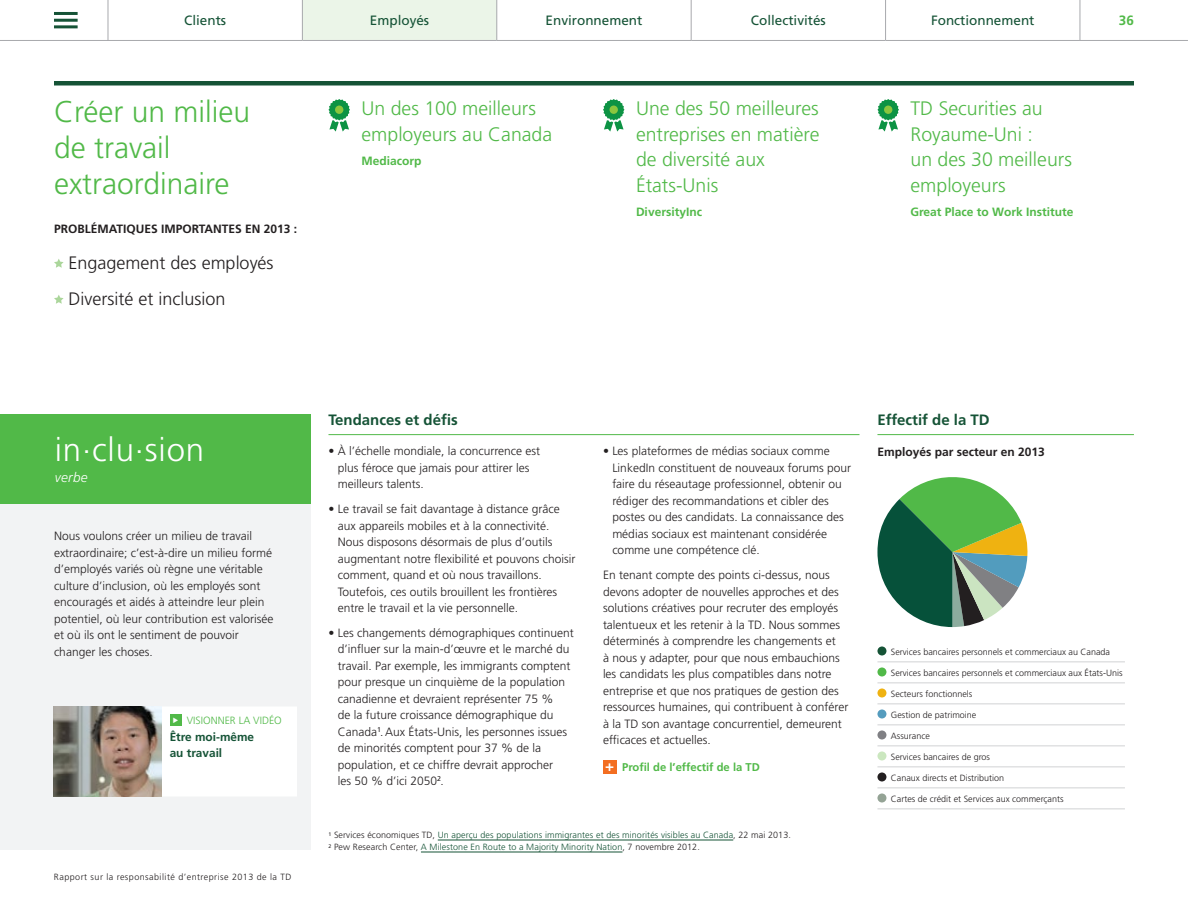
<style>
.page{position:relative;width:1188px;height:918px;background:#fff}
.page>*{position:absolute;margin:0;border:0;box-sizing:border-box;transform-origin:0 0}
.t1{font:300 33px "Frutiger LT Std";letter-spacing:.025em;color:#fff}
.t2{font:300 30px/36px "Frutiger LT Std";color:#51b948}
.t3{font:300 19.5px/25.5px "Frutiger LT Std";color:#51b948}
.t4{font:300 18px "Frutiger LT Std";color:#231f20}
.t5{font:700 15px "Frutiger LT Std";color:#155336}
.t6{font:13.5px "Frutiger LT Std";color:#155336}
.t7{font:italic 300 13.5px "Frutiger LT Std";letter-spacing:.025em;color:#fff}
.t8{font:700 13.5px "Frutiger LT Std";color:#51b948}
.t9{font:300 12px/16.5px "Frutiger";color:#231f20}
.t10{font:700 12px "Frutiger LT Std";color:#51b948}
.t11{font:700 12px "Frutiger";color:#231f20}
.t12{font:700 12px "Frutiger LT Std";color:#231f20}
.t13{font:700 11.85px/15.8px "Frutiger";color:#155336}
.t14{font:700 11.25px "Frutiger LT Std";color:#51b948}
.t15{font:300 10.5px "Frutiger";color:#51b948}
.t16{font:300 9px "Frutiger LT Std";color:#231f20}
.t17{font:300 9px/12px "Frutiger LT Std";letter-spacing:.01em;color:#155336}
.t18{font:300 9px "Frutiger LT Std";letter-spacing:.05em;color:#231f20}
.s1{font-family:"Lucida Grande";font-weight:400;font-size:6.6px;color:#fff}
.s2{font-size:15px;color:#fff}
.s3{color:#231f20}
</style>
<div class="page">
<div style="left:302px;top:0;width:195px;height:40px;background:#ebf5e8"></div>
<svg style="left:328px;top:99px;width:22px;height:33px"></svg>
<div style="left:0;top:446px;width:310px;height:404px;background:#f2f3f4"></div>
<hr style="left:328px;top:434px;width:532px;height:1px;background:#51b948">
<div style="left:0;top:414px;width:310px;height:90px;background:#51b948"></div>
<svg style="left:878px;top:99px;width:21px;height:33px"></svg>
<svg style="left:603px;top:99px;width:21px;height:33px"></svg>
<div style="left:162px;top:706px;width:135px;height:90px;background:#fff"></div>
<svg style="left:54px;top:259px;width:10px;height:9px"></svg>
<svg style="left:54px;top:295px;width:10px;height:9px"></svg>
<div style="left:54px;top:81px;width:1080px;height:5px;background:#155336"></div>
<div style="left:170px;top:714px;width:12px;height:12px;background:#51b948"></div>
<div style="left:603px;top:760px;width:14px;height:14px;background:#f36e21"></div>
<img style="left:878px;top:649px;width:247px;height:161px">
<svg style="left:877px;top:477px;width:151px;height:150px"></svg>
<div style="left:877px;top:646px;width:9px;height:9px;background:#155336;border-radius:50%"></div>
<hr style="left:438px;top:840px;width:295px;height:1px;background:#155336">
<hr style="left:421px;top:852px;width:201px;height:1px;background:#155336">
<hr style="left:877px;top:434px;width:257px;height:1px;background:#51b948">
<hr style="left:877px;top:661px;width:248px;height:1px;background:#d1d2d4">
<hr style="left:877px;top:682px;width:248px;height:1px;background:#d1d2d4">
<hr style="left:877px;top:703px;width:248px;height:1px;background:#d1d2d4">
<hr style="left:877px;top:724px;width:248px;height:1px;background:#d1d2d4">
<hr style="left:877px;top:745px;width:248px;height:1px;background:#d1d2d4">
<hr style="left:877px;top:766px;width:248px;height:1px;background:#d1d2d4">
<hr style="left:877px;top:787px;width:248px;height:1px;background:#d1d2d4">
<hr style="left:877px;top:808px;width:248px;height:1px;background:#d1d2d4">
<div style="left:877px;top:667px;width:9px;height:9px;background:#51b948;border-radius:50%"></div>
<div style="left:877px;top:688px;width:9px;height:9px;background:#efb211;border-radius:50%"></div>
<div style="left:877px;top:709px;width:9px;height:9px;background:#559cbe;border-radius:50%"></div>
<div style="left:877px;top:730px;width:9px;height:9px;background:#808084;border-radius:50%"></div>
<div style="left:877px;top:751px;width:9px;height:9px;background:#cbe7bf;border-radius:50%"></div>
<div style="left:877px;top:772px;width:9px;height:9px;background:#231f20;border-radius:50%"></div>
<div style="left:877px;top:793px;width:9px;height:9px;background:#94a395;border-radius:50%"></div>
<img style="left:54px;top:706px;width:108px;height:90px">
<hr style="left:0;top:40px;width:108px;height:1px;background:#a8a9ad">
<hr style="left:108px;top:40px;width:194px;height:1px;background:#a8a9ad">
<hr style="left:302px;top:40px;width:195px;height:1px;background:#a8a9ad">
<hr style="left:497px;top:40px;width:194px;height:1px;background:#a8a9ad">
<hr style="left:691px;top:40px;width:195px;height:1px;background:#a8a9ad">
<hr style="left:108px;top:0;width:1px;height:40px;background:#a8a9ad">
<hr style="left:302px;top:0;width:1px;height:40px;background:#a8a9ad">
<hr style="left:496px;top:0;width:1px;height:40px;background:#a8a9ad">
<hr style="left:691px;top:0;width:1px;height:40px;background:#a8a9ad">
<hr style="left:885px;top:0;width:1px;height:40px;background:#a8a9ad">
<hr style="left:1080px;top:0;width:1px;height:40px;background:#a8a9ad">
<hr style="left:886px;top:40px;width:194px;height:1px;background:#a8a9ad">
<hr style="left:1080px;top:40px;width:108px;height:1px;background:#a8a9ad">
<hr style="left:54px;top:12px;width:24px;height:3px;background:#155336">
<hr style="left:54px;top:19px;width:24px;height:3px;background:#155336">
<hr style="left:54px;top:25px;width:24px;height:3px;background:#155336">
<p class="t6" style="left:184px;top:13px;width:44px">Clients</p>
<p class="t6" style="left:370px;top:13px;width:61px">Employés</p>
<p class="t6" style="left:546px;top:13px;width:98px">Environnement</p>
<p class="t6" style="left:751px;top:13px;width:77px">Collectivités</p>
<p class="t6" style="left:931px;top:13px;width:105px">Fonctionnement</p>
<p class="t8" style="left:1119px;top:13px;width:17px">36</p>
<h3 class="t2" style="left:54px;top:94px;width:198px">Créer un milieu de travail extraordinaire</h3>
<p class="t11" style="left:54px;top:222px;width:245px">PROBLÉMATIQUES IMPORTANTES EN 2013 :</p>
<p class="t4" style="left:69px;top:253px;width:207px">Engagement des employés</p>
<p class="t4" style="left:69px;top:289px;width:158px">Diversité et inclusion</p>
<p class="t3" style="left:362px;top:96px;width:192px">Un des 100 meilleurs employeurs au Canada</p>
<p class="t10" style="left:362px;top:153px;width:61px">Mediacorp</p>
<p class="t3" style="left:636px;top:96px;width:185px">Une des 50 meilleures entreprises en matière de diversité aux<br>États-Unis</p>
<p class="t10" style="left:636px;top:204px;width:68px">DiversityInc</p>
<p class="t3" style="left:911px;top:96px;width:163px">TD Securities au<br>Royaume-Uni :<br>un des 30 meilleurs employeurs</p>
<p class="t10" style="left:910px;top:204px;width:164px">Great Place to Work Institute</p>
<p class="t1" style="left:55px;top:431px;width:151px">in.clu.sion</p>
<p class="t7" style="left:55px;top:469px;width:34px">verbe</p>
<p class="t9" style="left:54px;top:528px;width:221px">Nous voulons créer un milieu de travail extraordinaire; c’est-à-dire un milieu formé d’employés variés où règne une véritable culture d’inclusion, où les employés sont encouragés et aidés à atteindre leur plein potentiel, où leur contribution est valorisée et où ils ont le sentiment de pouvoir changer les choses.</p>
<p class="t15" style="left:173px;top:714px;width:111px"><span class="s1">▶</span> VISIONNER LA VIDÉO</p>
<p class="t13" style="left:170px;top:729px;width:86px">Être moi-même au travail</p>
<p class="t18" style="left:54px;top:872px;width:239px">Rapport sur la responsabilité d’entreprise 2013 de la TD</p>
<p class="t5" style="left:328px;top:411px;width:131px">Tendances et défis</p>
<p class="t9" style="left:338px;top:443px;width:204px;text-indent:-9px">• À l’échelle mondiale, la concurrence est plus féroce que jamais pour attirer les meilleurs talents.</p>
<p class="t9" style="left:338px;top:501px;width:239px;text-indent:-9px">• Le travail se fait davantage à distance grâce aux appareils mobiles et à la connectivité.<br>Nous disposons désormais de plus d’outils augmentant notre flexibilité et pouvons choisir comment, quand et où nous travaillons.<br>Toutefois, ces outils brouillent les frontières entre le travail et la vie personnelle.</p>
<p class="t9" style="left:338px;top:625px;width:238px;text-indent:-9px">• Les changements démographiques continuent d’influer sur la main-d’œuvre et le marché du travail. Par exemple, les immigrants comptent pour presque un cinquième de la population canadienne et devraient représenter 75 %<br>de la future croissance démographique du Canada<sup>1</sup>. Aux États-Unis, les personnes issues de minorités comptent pour 37 % de la population, et ce chiffre devrait approcher<br>les 50 % d’ici 2050<sup>2</sup>.</p>
<p class="t9" style="left:612px;top:443px;width:240px;text-indent:-9px">• Les plateformes de médias sociaux comme LinkedIn constituent de nouveaux forums pour faire du réseautage professionnel, obtenir ou rédiger des recommandations et cibler des postes ou des candidats. La connaissance des médias sociaux est maintenant considérée comme une compétence clé.</p>
<p class="t9" style="left:603px;top:567px;width:247px">En tenant compte des points ci-dessus, nous devons adopter de nouvelles approches et des solutions créatives pour recruter des employés talentueux et les retenir à la TD. Nous sommes déterminés à comprendre les changements et<br>à nous y adapter, pour que nous embauchions les candidats les plus compatibles dans notre entreprise et que nos pratiques de gestion des ressources humaines, qui contribuent à conférer à la TD son avantage concurrentiel, demeurent efficaces et actuelles.</p>
<p class="t14" style="left:605px;top:760px;width:156px"><span class="s2">+</span> Profil de l’effectif de la TD</p>
<p class="t17" style="left:328px;top:830px;width:464px"><sup>1</sup> <span class="s3">Services économiques TD,</span> Un aperçu des populations immigrantes et des minorités visibles au Canada<span class="s3">, 22 mai 2013.<br></span><sup>2</sup> <span class="s3">Pew Research Center,</span> A Milestone En Route to a Majority Minority Nation<span class="s3">, 7 novembre 2012.</span></p>
<p class="t5" style="left:878px;top:411px;width:114px">Effectif de la TD</p>
<p class="t12" style="left:878px;top:445px;width:169px">Employés par secteur en 2013</p>
<p class="t16" style="left:891px;top:647px;width:221px">Services bancaires personnels et commerciaux au Canada</p>
<p class="t16" style="left:891px;top:668px;width:233px">Services bancaires personnels et commerciaux aux États-Unis</p>
<p class="t16" style="left:891px;top:689px;width:83px">Secteurs fonctionnels</p>
<p class="t16" style="left:891px;top:710px;width:87px">Gestion de patrimoine</p>
<p class="t16" style="left:891px;top:731px;width:41px">Assurance</p>
<p class="t16" style="left:891px;top:752px;width:101px">Services bancaires de gros</p>
<p class="t16" style="left:891px;top:773px;width:115px">Canaux directs et Distribution</p>
<p class="t16" style="left:891px;top:794px;width:174px">Cartes de crédit et Services aux commerçants</p>
</div>
